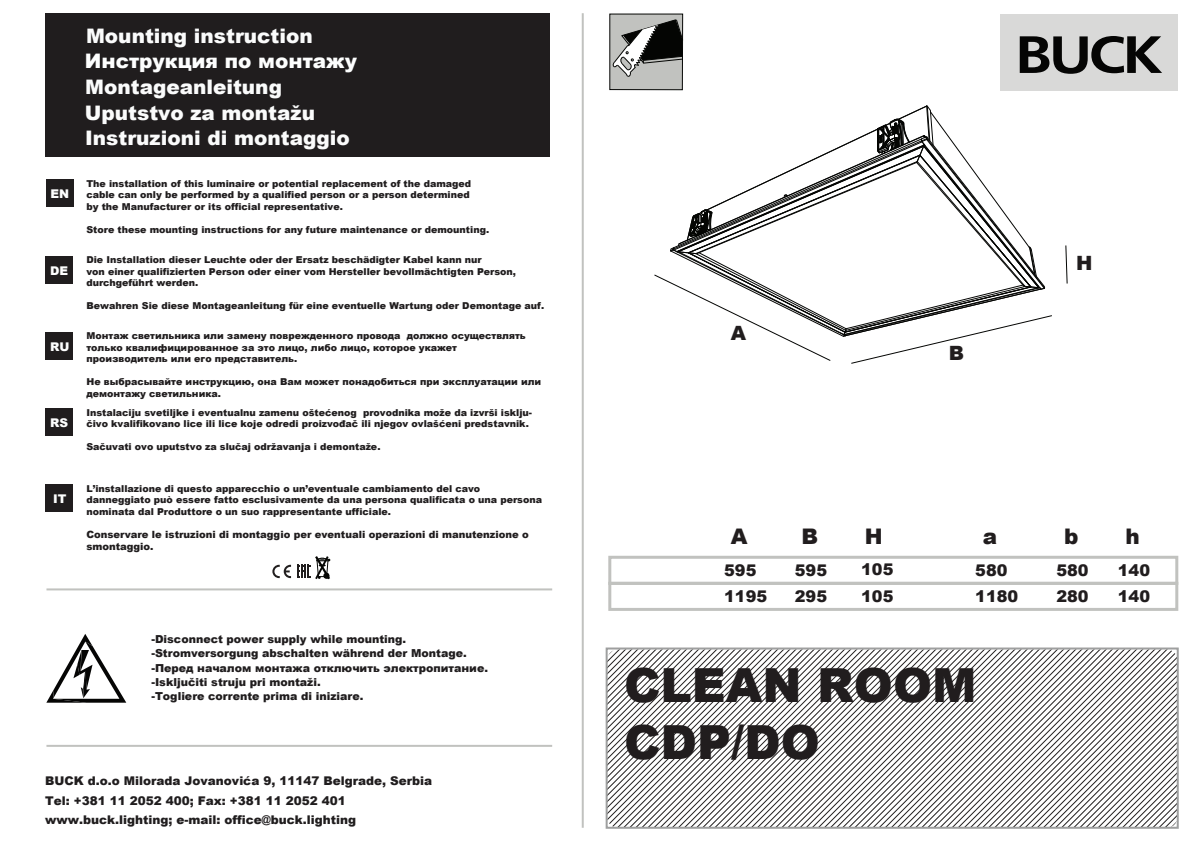
<style>
.page{position:relative;width:1191px;height:842px;background:#fff}
.page>*{position:absolute;margin:0;border:0;box-sizing:border-box;transform-origin:0 0}
.t1{font:900 47px/56.4px "Arial";color:#211d1e}
.t2{font:900 21.5px "Arial";color:#211d1e}
.t3{font:900 20px "Arial";color:#fafbfb}
.t4{font:900 20px "Arial";color:#fdfefe}
.t5{font:900 19.7px "Arial";color:#211d1e}
.t6{font:900 16.1px "Arial";color:#211d1e}
.t7{font:900 12px/19.5px "Arial";color:#201d1e}
.t8{font:900 12px "Arial";color:#fdfefe}
.t9{font:900 11px/14px "Arial";color:#201d1e}
.t10{font:900 10px/12px "Arial";color:#201d1e}
.t11{font:900 9.5px/11.4px "Arial";color:#201d1e}
</style>
<div class="page">
<div style="left:608px;top:556px;width:570px;height:29px;border:3px solid #c1c2bf"></div>
<div style="left:608px;top:582px;width:570px;height:29px;border:3px solid #c1c2bf"></div>
<svg style="left:609px;top:13px;width:75px;height:78px;background:#8f908d"></svg>
<svg style="left:1065px;top:245px;width:3px;height:39px"></svg>
<svg style="left:654px;top:105px;width:398px;height:259px"></svg>
<svg style="left:607px;top:649px;width:570px;height:179px"></svg>
<div style="left:1000px;top:14px;width:177px;height:77px;background:#d9d9d8"></div>
<svg style="left:1019px;top:36px;width:143px;height:38px"></svg>
<svg style="left:297px;top:556px;width:34px;height:23px"></svg>
<svg style="left:272px;top:565px;width:19px;height:13px"></svg>
<svg style="left:46px;top:634px;width:80px;height:69px"></svg>
<div style="left:46px;top:13px;width:504px;height:144px;background:#201d1e"></div>
<div style="left:605px;top:647px;width:573px;height:182px;border:2px solid #9e9f9f"></div>
<div style="left:46px;top:179px;width:27px;height:27px;background:#201d1e"></div>
<div style="left:46px;top:256px;width:27px;height:27px;background:#201d1e"></div>
<div style="left:46px;top:332px;width:27px;height:27px;background:#201d1e"></div>
<div style="left:46px;top:408px;width:27px;height:27px;background:#201d1e"></div>
<div style="left:46px;top:485px;width:27px;height:27px;background:#201d1e"></div>
<hr style="left:582px;top:13px;width:2px;height:815px;background:#c1c2bf">
<hr style="left:46px;top:588px;width:506px;height:2px;background:#c1c2bf">
<hr style="left:46px;top:745px;width:506px;height:2px;background:#c1c2bf">
<h3 class="t3" style="left:86px;top:21px;width:228px">Mounting instruction</h3>
<p class="t8" style="left:50px;top:185px;width:20px">EN</p>
<p class="t8" style="left:50px;top:262px;width:20px">DE</p>
<p class="t8" style="left:50px;top:338px;width:21px">RU</p>
<p class="t8" style="left:50px;top:414px;width:19px">RS</p>
<p class="t8" style="left:53px;top:490px;width:15px">IT</p>
<h3 class="t4" style="left:85px;top:47px;width:273px">Инструкция по монтажу</h3>
<h3 class="t3" style="left:85px;top:72px;width:198px">Montageanleitung</h3>
<h3 class="t3" style="left:85px;top:123px;width:266px">Instruzioni di montaggio</h3>
<h3 class="t3" style="left:85px;top:98px;width:232px">Uputstvo za montažu</h3>
<p class="t11" style="left:86px;top:177px;width:386px">The installation of this luminaire or potential replacement of the damaged cable can only be performed by a qualified person or a person determined by the Manufacturer or its official representative.</p>
<p class="t11" style="left:86px;top:224px;width:404px">Store these mounting instructions for any future maintenance or demounting.</p>
<p class="t11" style="left:86px;top:254px;width:431px">Die Installation dieser Leuchte oder der Ersatz beschädigter Kabel kann nur<br>von einer qualifizierten Person oder einer vom Hersteller bevollmächtigten Person, durchgeführt werden.</p>
<p class="t11" style="left:86px;top:300px;width:459px">Bewahren Sie diese Montageanleitung für eine eventuelle Wartung oder Demontage auf.</p>
<p class="t11" style="left:86px;top:330px;width:441px">Монтаж светильника или замену поврежденного провода должно осуществлять только квалифицированное за это лицо, либо лицо, которое укажет производитель или его представитель.</p>
<p class="t11" style="left:86px;top:375px;width:456px;line-height:12px">Не выбрасывайте инструкцию, она Вам может понадобиться при эксплуатации или демонтажу светильника.</p>
<p class="t11" style="left:86px;top:406px;width:447px">Instalaciju svetiljke i eventualnu zamenu oštećenog provodnika može da izvrši isklju&shy;čivo kvalifikovano lice ili lice koje odredi proizvođač ili njegov ovlašćeni predstavnik.</p>
<p class="t11" style="left:86px;top:441px;width:296px">Sačuvati ovo uputstvo za slučaj održavanja i demontaže.</p>
<p class="t11" style="left:86px;top:482px;width:457px">L’installazione di questo apparecchio o un’eventuale cambiamento del cavo danneggiato può essere fatto esclusivamente da una persona qualificata o una persona nominata dal Produttore o un suo rappresentante ufficiale.</p>
<p class="t10" style="left:86px;top:528px;width:444px">Conservare le istruzioni di montaggio per eventuali operazioni di manutenzione o smontaggio.</p>
<p class="t9" style="left:151px;top:632px;width:256px">-Disconnect power supply while mounting.</p>
<p class="t9" style="left:151px;top:661px;width:338px">-Перед началом монтажа отключить электропитание.</p>
<p class="t9" style="left:151px;top:646px;width:317px">-Stromversorgung abschalten während der Montage.</p>
<p class="t9" style="left:151px;top:675px;width:214px">-Isključiti struju pri montaži. -Togliere corrente prima di iniziare.</p>
<p class="t7" style="left:45px;top:771px;width:388px">BUCK d.o.o Milorada Jovanovića 9, 11147 Belgrade, Serbia<br>Tel: +381 11 2052 400; Fax: +381 11 2052 401 www.buck.lighting; e-mail: office@buck.lighting</p>
<h3 class="t5" style="left:731px;top:319px;width:17px">A</h3>
<h3 class="t5" style="left:949px;top:339px;width:17px">B</h3>
<h3 class="t5" style="left:1076px;top:249px;width:18px">H</h3>
<h2 class="t2" style="left:730px;top:521px;width:18px">A</h2>
<h3 class="t6" style="left:724px;top:558px;width:34px">595</h3>
<h2 class="t2" style="left:801px;top:521px;width:18px">B</h2>
<h2 class="t2" style="left:864px;top:521px;width:19px">H</h2>
<h2 class="t2" style="left:983px;top:521px;width:16px">a</h2>
<h2 class="t2" style="left:1064px;top:521px;width:16px">b</h2>
<h3 class="t6" style="left:861px;top:558px;width:34px">105</h3>
<h3 class="t6" style="left:795px;top:558px;width:34px">595</h3>
<h3 class="t6" style="left:975px;top:558px;width:34px">580</h3>
<h3 class="t6" style="left:1056px;top:558px;width:34px">580</h3>
<h2 class="t2" style="left:1125px;top:521px;width:16px">h</h2>
<h3 class="t6" style="left:1117px;top:558px;width:34px">140</h3>
<h3 class="t6" style="left:861px;top:584px;width:34px">105</h3>
<h3 class="t6" style="left:1117px;top:585px;width:34px">140</h3>
<h3 class="t6" style="left:724px;top:585px;width:44px">1195</h3>
<h3 class="t6" style="left:795px;top:585px;width:34px">295</h3>
<h3 class="t6" style="left:975px;top:585px;width:44px">1180</h3>
<h3 class="t6" style="left:1056px;top:585px;width:34px">280</h3>
<h1 class="t1" style="left:624px;top:656px;width:354px">CLEAN ROOM<br>CDP/DO</h1>
</div>
